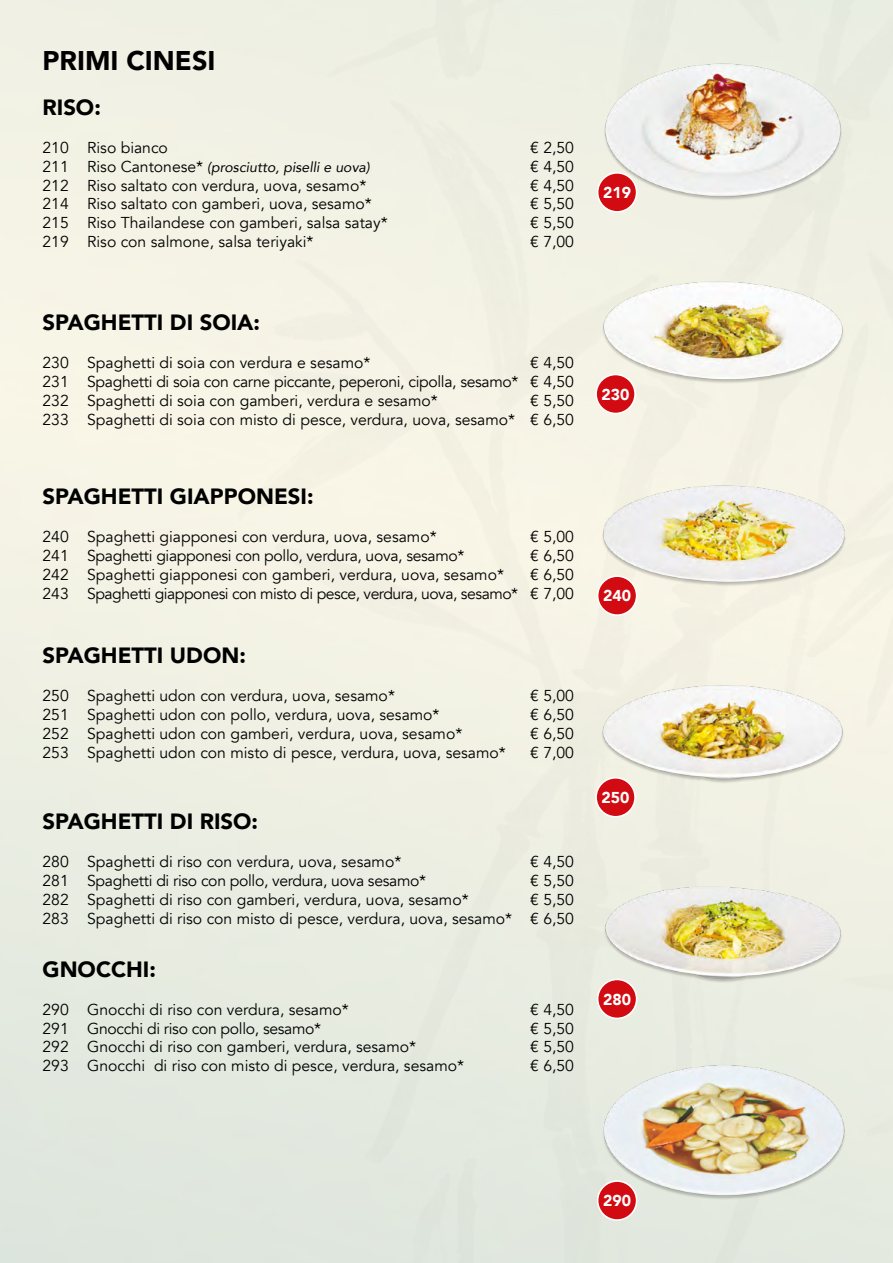
<style>
.page{position:relative;width:893px;height:1263px;background:#fff}
.page>*{position:absolute;margin:0;border:0;box-sizing:border-box;transform-origin:0 0}
.t1{font:900 27px "Avenir";color:#000}
.t2{font:900 22.05px "Avenir";color:#000}
.t3{font:15.75px/18.9px "Avenir";color:#000;text-align:right}
.t4{font:15.75px "Avenir";letter-spacing:-.02em;color:#000}
.t5{font:15.75px/18.9px "Avenir";letter-spacing:-.03em;color:#000;text-align:right}
.t6{font:900 15.75px "Avenir";color:#fff}
.t7{font:italic 14.1px "Avenir";color:#000}
.s1{font-style:normal;font-size:15.75px}
</style>
<div class="page">
<img style="left:597px;top:849px;width:255px;height:170px">
<div style="left:598px;top:979px;width:39px;height:39px;background:#d20a11;border-radius:50%"></div>
<div style="left:597px;top:979px;width:40px;height:40px;border:2px solid #fff;border-radius:50%"></div>
<img style="left:597px;top:43px;width:255px;height:170px">
<div style="left:598px;top:173px;width:39px;height:39px;background:#d20a11;border-radius:50%"></div>
<div style="left:597px;top:172px;width:40px;height:41px;border:2px solid #fff;border-radius:50%"></div>
<img style="left:597px;top:1051px;width:255px;height:170px">
<img style="left:597px;top:446px;width:255px;height:170px">
<img style="left:595px;top:244px;width:255px;height:170px">
<img style="left:595px;top:647px;width:255px;height:170px">
<h1 class="t1" style="left:43px;top:37px;width:174px">PRIMI CINESI</h1>
<h2 class="t2" style="left:43px;top:88px;width:60px">RISO:</h2>
<p class="t3" style="left:43px;top:138px;width:127px">210 Riso bianco</p>
<p class="t3" style="left:530px;top:138px;width:45px">€ 2,50</p>
<p class="t7" style="left:43px;top:158px;width:329px"><span class="s1">211 Riso Cantonese*</span> (prosciutto, piselli e uova)</p>
<p class="t3" style="left:530px;top:157px;width:45px">€ 4,50</p>
<p class="t3" style="left:43px;top:176px;width:325px">212 Riso saltato con verdura, uova, sesamo*</p>
<p class="t3" style="left:530px;top:176px;width:45px">€ 4,50</p>
<p class="t3" style="left:43px;top:195px;width:331px">214 Riso saltato con gamberi, uova, sesamo*</p>
<p class="t3" style="left:530px;top:195px;width:45px">€ 5,50</p>
<p class="t3" style="left:43px;top:214px;width:347px">215 Riso Thailandese con gamberi, salsa satay*</p>
<p class="t3" style="left:530px;top:214px;width:45px">€ 5,50</p>
<p class="t3" style="left:43px;top:233px;width:273px">219 Riso con salmone, salsa teriyaki*</p>
<p class="t3" style="left:530px;top:233px;width:45px">€ 7,00</p>
<h2 class="t2" style="left:43px;top:304px;width:219px">SPAGHETTI DI SOIA:</h2>
<p class="t3" style="left:43px;top:354px;width:329px">230 Spaghetti di soia con verdura e sesamo*</p>
<p class="t3" style="left:43px;top:354px;width:533px;text-align:justify;text-indent:488px">€ 4,50<br>231 Spaghetti di soia con carne piccante, peperoni, cipolla, sesamo* € 4,50<br>232 Spaghetti di soia con gamberi, verdura e sesamo*</p>
<p class="t3" style="left:43px;top:391px;width:533px">€ 5,50<br>233 Spaghetti di soia con misto di pesce, verdura, uova, sesamo* € 6,50</p>
<h2 class="t2" style="left:43px;top:478px;width:273px">SPAGHETTI GIAPPONESI:</h2>
<p class="t3" style="left:43px;top:527px;width:396px">240 Spaghetti giapponesi con verdura, uova, sesamo*</p>
<p class="t3" style="left:530px;top:527px;width:45px">€ 5,00</p>
<p class="t4" style="left:43px;top:546px;width:424px">241 Spaghetti giapponesi con pollo, verdura, uova, sesamo*</p>
<p class="t3" style="left:530px;top:546px;width:45px">€ 6,50</p>
<p class="t3" style="left:43px;top:565px;width:463px">242 Spaghetti giapponesi con gamberi, verdura, uova, sesamo*</p>
<p class="t5" style="left:43px;top:565px;width:533px">€ 6,50<br>243 Spaghetti giapponesi con misto di pesce, verdura, uova, sesamo* € 7,00</p>
<h2 class="t2" style="left:43px;top:636px;width:205px">SPAGHETTI UDON:</h2>
<p class="t3" style="left:43px;top:686px;width:354px">250 Spaghetti udon con verdura, uova, sesamo*</p>
<p class="t3" style="left:530px;top:686px;width:45px">€ 5,00</p>
<p class="t3" style="left:43px;top:705px;width:399px">251 Spaghetti udon con pollo, verdura, uova, sesamo*</p>
<p class="t3" style="left:530px;top:705px;width:45px">€ 6,50</p>
<p class="t3" style="left:43px;top:724px;width:421px">252 Spaghetti udon con gamberi, verdura, uova, sesamo*</p>
<p class="t3" style="left:530px;top:724px;width:45px">€ 6,50</p>
<p class="t3" style="left:43px;top:743px;width:465px">253 Spaghetti udon con misto di pesce, verdura, uova, sesamo*</p>
<p class="t3" style="left:530px;top:743px;width:45px">€ 7,00</p>
<h2 class="t2" style="left:43px;top:803px;width:217px">SPAGHETTI DI RISO:</h2>
<p class="t3" style="left:43px;top:853px;width:360px">280 Spaghetti di riso con verdura, uova, sesamo*</p>
<p class="t3" style="left:530px;top:853px;width:45px">€ 4,50</p>
<p class="t4" style="left:43px;top:871px;width:385px">281 Spaghetti di riso con pollo, verdura, uova sesamo*</p>
<p class="t3" style="left:530px;top:871px;width:45px">€ 5,50</p>
<p class="t3" style="left:43px;top:890px;width:428px">282 Spaghetti di riso con gamberi, verdura, uova, sesamo*</p>
<p class="t3" style="left:43px;top:890px;width:533px">€ 5,50<br>283 Spaghetti di riso con misto di pesce, verdura, uova, sesamo* € 6,50</p>
<h2 class="t2" style="left:43px;top:950px;width:115px">GNOCCHI:</h2>
<p class="t3" style="left:43px;top:1000px;width:308px">290 Gnocchi di riso con verdura, sesamo*</p>
<p class="t3" style="left:530px;top:1000px;width:45px">€ 4,50</p>
<p class="t4" style="left:43px;top:1019px;width:280px">291 Gnocchi di riso con pollo, sesamo*</p>
<p class="t3" style="left:530px;top:1019px;width:45px">€ 5,50</p>
<p class="t3" style="left:43px;top:1038px;width:375px">292 Gnocchi di riso con gamberi, verdura, sesamo*</p>
<p class="t3" style="left:530px;top:1038px;width:45px">€ 5,50</p>
<p class="t3" style="left:43px;top:1057px;width:423px">293 Gnocchi di riso con misto di pesce, verdura, sesamo*</p>
<p class="t3" style="left:530px;top:1057px;width:45px">€ 6,50</p>
<p class="t6" style="left:603px;top:179px;width:29px">219</p>
<p class="t6" style="left:602px;top:381px;width:29px">230</p>
<p class="t6" style="left:603px;top:582px;width:29px">240</p>
<p class="t6" style="left:602px;top:784px;width:29px">250</p>
<p class="t6" style="left:603px;top:985px;width:29px">280</p>
<p class="t6" style="left:603px;top:1187px;width:29px">290</p>
</div>
